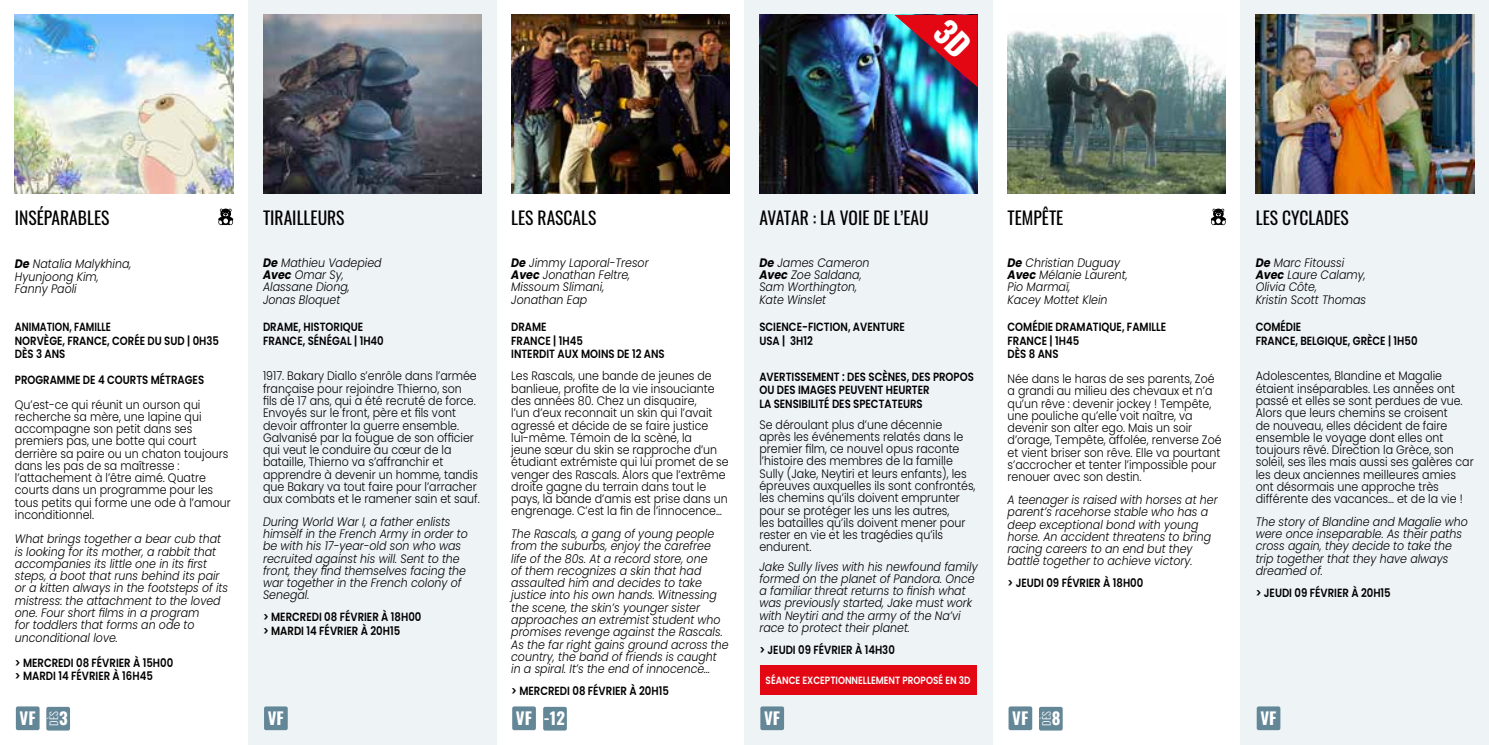
<style>
.page{position:relative;width:1489px;height:745px;background:#fff}
.page>*{position:absolute;margin:0;border:0;box-sizing:border-box;transform-origin:0 0}
.t1{font:17.5px "Oswald";color:#000}
.t2{font:16.8px "Oswald";color:#fff}
.t3{font:300 12.25px/12.2px "Poppins";color:#000;scale:.9 1}
.t4{font:italic 300 12.25px/12.2px "Poppins";color:#000;scale:.9 1}
.t5{font:600 11.9px/13.1px "Poppins";color:#000;scale:.85 1}
.t6{font:600 11.9px/13.1px "Poppins";color:#000;scale:.8 1}
.t7{font:600 10.5px "Poppins";color:#fff;scale:.85 1}
.t8{font:300 10.5px "Oswald";color:#fff}
.s1{font-weight:700}
</style>
<div class="page">
<div style="left:744px;top:0;width:248px;height:744px;background:#eef3f6"></div>
<img style="left:511px;top:15px;width:218px;height:178px">
<img style="left:759px;top:15px;width:218px;height:178px">
<div style="left:248px;top:0;width:248px;height:744px;background:#eef3f6"></div>
<img style="left:263px;top:15px;width:218px;height:178px">
<div style="left:16px;top:706px;width:24px;height:23px;background:#648798;border-radius:2px"></div>
<div style="left:46px;top:706px;width:24px;height:24px;background:#648798;border-radius:2px"></div>
<svg style="left:218px;top:208px;width:15px;height:17px"></svg>
<img style="left:15px;top:15px;width:218px;height:178px">
<div style="left:264px;top:706px;width:24px;height:23px;background:#648798;border-radius:2px"></div>
<div style="left:760px;top:706px;width:24px;height:23px;background:#648798;border-radius:2px"></div>
<div style="left:1240px;top:0;width:248px;height:744px;background:#eef3f6"></div>
<img style="left:1255px;top:15px;width:218px;height:178px">
<div style="left:1008px;top:706px;width:24px;height:23px;background:#648798;border-radius:2px"></div>
<div style="left:1038px;top:706px;width:24px;height:24px;background:#648798;border-radius:2px"></div>
<svg style="left:1210px;top:208px;width:15px;height:17px"></svg>
<img style="left:1007px;top:31px;width:218px;height:162px">
<div style="left:1256px;top:706px;width:24px;height:23px;background:#648798;border-radius:2px"></div>
<div style="left:512px;top:706px;width:24px;height:23px;background:#648798;border-radius:2px"></div>
<div style="left:543px;top:706px;width:24px;height:24px;background:#648798;border-radius:2px"></div>
<div style="left:760px;top:665px;width:216px;height:29px;background:#e30613"></div>
<img style="left:894px;top:15px;width:83px;height:72px">
<h1 class="t1" style="left:15px;top:202px;width:96px">INSÉPARABLES</h1>
<p class="t4" style="left:15px;top:258px;width:131px"><span class="s1">De</span> Natalia Malykhina,<br>Hyunjoong Kim,<br>Fanny Paoli</p>
<p class="t6" style="left:15px;top:320px;width:257px">ANIMATION, FAMILLE<br>NORVÈGE, FRANCE, CORÉE DU SUD | 0H35<br>DÈS 3 ANS</p>
<p class="t5" style="left:15px;top:373px;width:224px">PROGRAMME DE 4 COURTS MÉTRAGES</p>
<p class="t3" style="left:15px;top:398px;width:241px">Qu’est-ce qui réunit un ourson qui recherche sa mère, une lapine qui accompagne son petit dans ses premiers pas, une botte qui court derrière sa paire ou un chaton toujours dans les pas de sa maîtresse : l’attachement à l’être aimé. Quatre courts dans un programme pour les tous petits qui forme une ode à l’amour inconditionnel.</p>
<p class="t4" style="left:15px;top:532px;width:238px">What brings together a bear cub that is looking for its mother, a rabbit that accompanies its little one in its first steps, a boot that runs behind its pair or a kitten always in the footsteps of its mistress: the attachment to the loved one. Four short films in a program<br>for toddlers that forms an ode to unconditional love.</p>
<p class="t5" style="left:15px;top:655px;width:188px">&gt; MERCREDI 08 FÉVRIER À 15H00 &gt; MARDI 14 FÉVRIER À 16H45</p>
<h2 class="t2" style="left:20px;top:703px;width:18px">VF</h2>
<p class="t8" style="left:45px;top:725px;width:16px;rotate:-90deg">DÈS</p>
<h2 class="t2" style="left:59px;top:703px;width:10px">3</h2>
<h1 class="t1" style="left:263px;top:202px;width:83px">TIRAILLEURS</h1>
<p class="t4" style="left:263px;top:256px;width:133px"><span class="s1">De</span> Mathieu Vadepied<br><span class="s1">Avec</span> Omar Sy,<br>Alassane Diong,<br>Jonas Bloquet</p>
<p class="t5" style="left:263px;top:320px;width:144px">DRAME, HISTORIQUE<br>FRANCE, SÉNÉGAL | 1H40</p>
<p class="t3" style="left:263px;top:370px;width:242px">1917. Bakary Diallo s’enrôle dans l’armée française pour rejoindre Thierno, son<br>fils de 17 ans, qui a été recruté de force.<br>Envoyés sur le front, père et fils vont devoir affronter la guerre ensemble.<br>Galvanisé par la fougue de son officier qui veut le conduire au cœur de la bataille, Thierno va s’affranchir et apprendre à devenir un homme, tandis que Bakary va tout faire pour l’arracher aux combats et le ramener sain et sauf.</p>
<p class="t4" style="left:263px;top:515px;width:229px">During World War I, a father enlists himself in the French Army in order to be with his 17-year-old son who was recruited against his will. Sent to the front, they find themselves facing the war together in the French colony of<br>Senegal.</p>
<p class="t5" style="left:263px;top:610px;width:188px">&gt; MERCREDI 08 FÉVRIER À 18H00 &gt; MARDI 14 FÉVRIER À 20H15</p>
<h1 class="t1" style="left:511px;top:202px;width:87px">LES RASCALS</h1>
<p class="t4" style="left:511px;top:256px;width:154px"><span class="s1">De</span> Jimmy Laporal-Tresor<br><span class="s1">Avec</span> Jonathan Feltre,<br>Missoum Slimani,<br>Jonathan Eap</p>
<p class="t5" style="left:511px;top:320px;width:182px">DRAME<br>FRANCE | 1H45<br>INTERDIT AUX MOINS DE 12 ANS</p>
<p class="t3" style="left:511px;top:370px;width:243px">Les Rascals, une bande de jeunes de banlieue, profite de la vie insouciante des années 80. Chez un disquaire,<br>l’un d’eux reconnait un skin qui l’avait agressé et décide de se faire justice lui-même. Témoin de la scène, la<br>jeune sœur du skin se rapproche d’un étudiant extrémiste qui lui promet de se venger des Rascals. Alors que l’extrême droite gagne du terrain dans tout le pays, la bande d’amis est prise dans un engrenage. C’est la fin de l’innocence…</p>
<p class="t4" style="left:511px;top:527px;width:243px">The Rascals, a gang of young people from the suburbs, enjoy the carefree life of the 80s. At a record store, one<br>of them recognizes a skin that had assaulted him and decides to take justice into his own hands. Witnessing the scene, the skin’s younger sister approaches an extremist student who promises revenge against the Rascals.<br>As the far right gains ground across the country, the band of friends is caught in a spiral. It’s the end of innocence...</p>
<p class="t5" style="left:511px;top:683px;width:187px">&gt; MERCREDI 08 FÉVRIER À 20H15</p>
<h1 class="t1" style="left:759px;top:202px;width:171px">AVATAR : LA VOIE DE L’EAU</h1>
<p class="t4" style="left:759px;top:256px;width:124px"><span class="s1">De</span> James Cameron<br><span class="s1">Avec</span> Zoe Saldana,<br>Sam Worthington,<br>Kate Winslet</p>
<p class="t5" style="left:759px;top:320px;width:173px">SCIENCE-FICTION, AVENTURE<br>USA | 3H12</p>
<p class="t5" style="left:759px;top:370px;width:254px">AVERTISSEMENT : DES SCÈNES, DES PROPOS<br>OU DES IMAGES PEUVENT HEURTER<br>LA SENSIBILITÉ DES SPECTATEURS</p>
<p class="t3" style="left:759px;top:418px;width:242px">Se déroulant plus d’une décennie après les événements relatés dans le premier film, ce nouvel opus raconte l’histoire des membres de la famille Sully (Jake, Neytiri et leurs enfants), les épreuves auxquelles ils sont confrontés, les chemins qu’ils doivent emprunter pour se protéger les uns les autres,<br>les batailles qu’ils doivent mener pour rester en vie et les tragédies qu’ils endurent.</p>
<p class="t4" style="left:759px;top:560px;width:244px">Jake Sully lives with his newfound family formed on the planet of Pandora. Once a familiar threat returns to finish what was previously started, Jake must work with Neytiri and the army of the Na’vi race to protect their planet.</p>
<p class="t5" style="left:759px;top:642px;width:161px">&gt; JEUDI 09 FÉVRIER À 14H30</p>
<p class="t7" style="left:765px;top:673px;width:243px">SÉANCE EXCEPTIONNELLEMENT PROPOSÉ EN 3D</p>
<h1 class="t1" style="left:1007px;top:202px;width:57px">TEMPÊTE</h1>
<p class="t4" style="left:1007px;top:256px;width:135px"><span class="s1">De</span> Christian Duguay<br><span class="s1">Avec</span> Mélanie Laurent,<br>Pio Marmaï,<br>Kacey Mottet Klein</p>
<p class="t5" style="left:1007px;top:320px;width:188px">COMÉDIE DRAMATIQUE, FAMILLE<br>FRANCE | 1H45<br>DÈS 8 ANS</p>
<p class="t3" style="left:1007px;top:372px;width:239px">Née dans le haras de ses parents, Zoé a grandi au milieu des chevaux et n’a qu’un rêve : devenir jockey ! Tempête, une pouliche qu’elle voit naître, va devenir son alter ego. Mais un soir d’orage, Tempête, affolée, renverse Zoé et vient briser son rêve. Elle va pourtant s’accrocher et tenter l’impossible pour renouer avec son destin.</p>
<p class="t4" style="left:1007px;top:493px;width:235px">A teenager is raised with horses at her parent’s racehorse stable who has a deep exceptional bond with young horse. An accident threatens to bring racing careers to an end but they battle together to achieve victory.</p>
<p class="t5" style="left:1007px;top:576px;width:161px">&gt; JEUDI 09 FÉVRIER À 18H00</p>
<h1 class="t1" style="left:1255px;top:202px;width:94px">LES CYCLADES</h1>
<p class="t4" style="left:1255px;top:256px;width:124px"><span class="s1">De</span> Marc Fitoussi<br><span class="s1">Avec</span> Laure Calamy,<br>Olivia Côte,<br>Kristin Scott Thomas</p>
<p class="t5" style="left:1255px;top:320px;width:192px">COMÉDIE<br>FRANCE, BELGIQUE, GRÈCE | 1H50</p>
<p class="t3" style="left:1255px;top:370px;width:244px">Adolescentes, Blandine et Magalie étaient inséparables. Les années ont passé et elles se sont perdues de vue.<br>Alors que leurs chemins se croisent<br>de nouveau, elles décident de faire ensemble le voyage dont elles ont toujours rêvé. Direction la Grèce, son soleil, ses îles mais aussi ses galères car les deux anciennes meilleures amies ont désormais une approche très différente des vacances… et de la vie !</p>
<p class="t4" style="left:1255px;top:515px;width:237px">The story of Blandine and Magalie who were once inseparable. As their paths cross again, they decide to take the trip together that they have always dreamed of.</p>
<p class="t5" style="left:1255px;top:585px;width:160px">&gt; JEUDI 09 FÉVRIER À 20H15</p>
<h2 class="t2" style="left:516px;top:703px;width:51px">VF -12</h2>
<h2 class="t2" style="left:1260px;top:703px;width:18px">VF</h2>
<h2 class="t2" style="left:1012px;top:703px;width:18px">VF</h2>
<p class="t8" style="left:1037px;top:725px;width:16px;rotate:-90deg">DÈS</p>
<h2 class="t2" style="left:1051px;top:703px;width:10px">8</h2>
<h2 class="t2" style="left:268px;top:703px;width:18px">VF</h2>
<h2 class="t2" style="left:764px;top:703px;width:18px">VF</h2>
</div>
